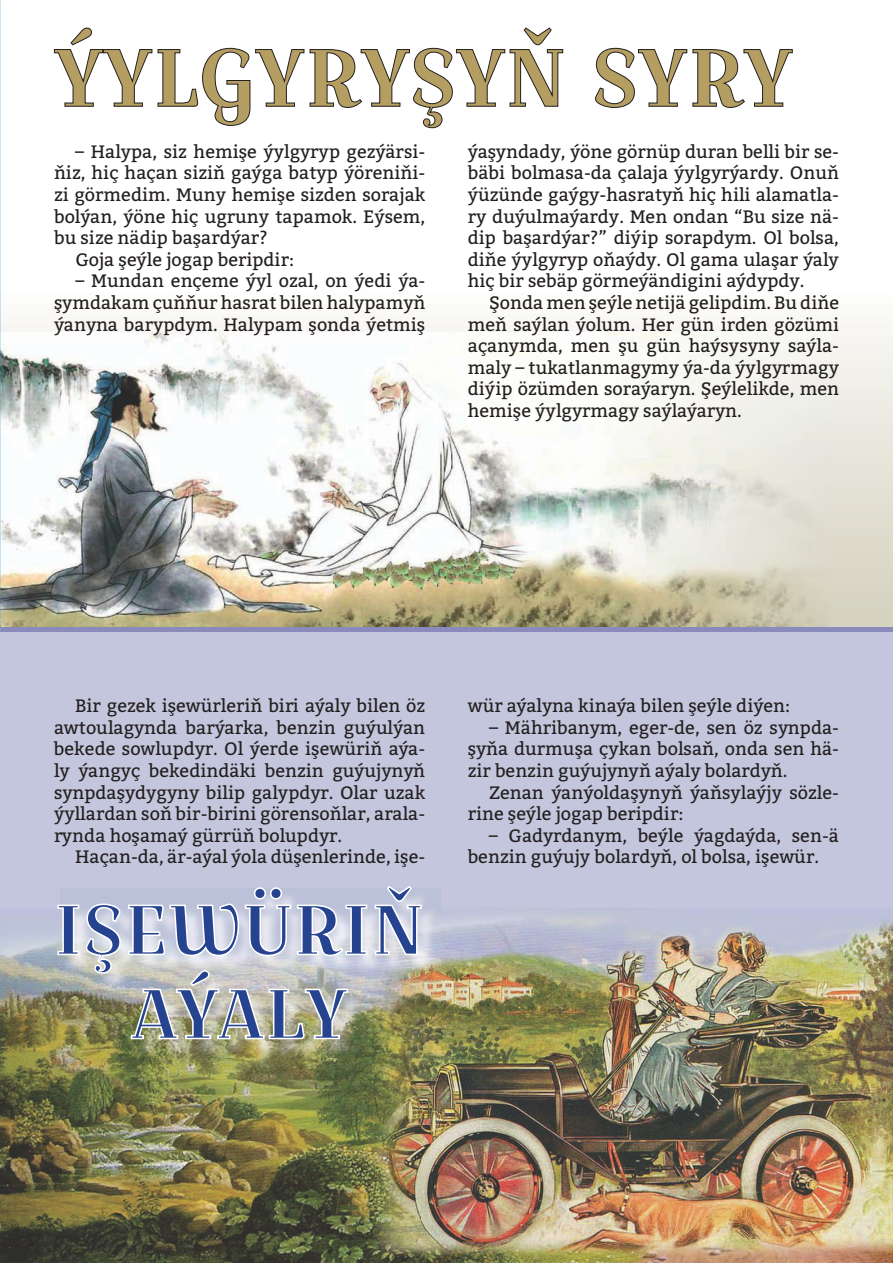
<style>
.page{position:relative;width:893px;height:1263px;background:#fff}
.page>*{position:absolute;margin:0;border:0;box-sizing:border-box;transform-origin:0 0}
.t1{font:81px "Croissant One";color:#b49e62}
.t2{font:70.05px/84px "Croissant One";letter-spacing:.01em;color:#25438f;text-align:center}
.t3{font:18px/21.6px "Bitter";color:#241f1f;text-align:justify}
</style>
<div class="page">
<svg style="left:0;top:288px;width:893px;height:339px"></svg>
<img style="left:0;top:333px;width:831px;height:294px">
<div style="left:0;top:631px;width:893px;height:632px;background:#c3c6dd"></div>
<hr style="left:0;top:627px;width:893px;height:4px;background:#8b8abd">
<img style="left:1px;top:940px;width:103px;height:323px">
<img style="left:421px;top:913px;width:472px;height:350px">
<img style="left:104px;top:1058px;width:317px;height:205px">
<img style="left:60px;top:913px;width:380px;height:145px">
<svg style="left:374px;top:886px;width:49px;height:70px"></svg>
<img style="left:57px;top:887px;width:311px;height:153px">
<svg style="left:0;top:955px;width:1px;height:308px"></svg>
<svg style="left:54px;top:27px;width:509px;height:101px"></svg>
<svg style="left:595px;top:48px;width:198px;height:60px"></svg>
<h1 class="t1" style="left:54px;top:20px;width:740px">ÝYL-GY-RY-ŞYŇ-SY-RY</h1>
<p class="t3" style="left:75px;top:140px;width:351px">– Ha ly pa, siz he mi şe ýyl gy ryp gezýär si-</p>
<p class="t3" style="left:54px;top:162px;width:373px">ňiz, hiç haçan siziň gaýga batyp ýö re ni ňi-</p>
<p class="t3" style="left:54px;top:183px;width:373px">zi gör me dim. Muny he mi şe sizden sora jak</p>
<p class="t3" style="left:54px;top:205px;width:373px">bol ýan, ýöne hiç ug ru ny ta pa mok. Eý sem,</p>
<p class="t3" style="left:54px;top:226px;width:215px">bu si ze nä dip ba şard ýar?</p>
<p class="t3" style="left:75px;top:248px;width:220px">Go ja şeý le jo gap be rip dir:</p>
<p class="t3" style="left:54px;top:270px;width:373px;text-indent:21px">– Mundan en çe me ýyl ozal, on ýedi ýa&shy;şym da kam çuňňur hasrat bilen ha ly pa myň ýa ny na ba ryp dym. Ha ly pam şonda ýet miş</p>
<p class="t3" style="left:468px;top:140px;width:373px">ýaşyn da dy, ýöne görnüp duran belli bir se&shy;bä bi bol ma sa-da ça la ja ýylgyrýardy. Onuň ýü zün de gaý gy-has ratyň hiç hili ala mat la&shy;ry duýul ma ýardy. Men ondan “Bu size nä&shy;dip ba şard ýar?” diýip sorapdym. Ol bol sa, di ňe ýyl gy ryp oňaýdy. Ol gama ulaşar ýa ly hiç bir se bäp gör me ýän di gi ni aý dyp dy.</p>
<p class="t3" style="left:468px;top:291px;width:373px;text-indent:21px">Şon da men şeýle ne ti jä ge lip dim. Bu di ňe meň saýlan ýolum. Her gün irden gö zü mi aça nymda, men şu gün haý sy sy ny saý la&shy;ma ly – tu kat lan ma gy my ýa-da ýylgyr ma gy di ýip özümden soraýaryn. Şeý le lik de, men he mi şe ýyl gyr ma gy saý la ýa ryn.</p>
<p class="t3" style="left:54px;top:694px;width:373px;text-indent:21px">Bir gezek işe wür le riň biri aýaly bilen öz aw tou la gynda barýarka, benzin guýul ýan be ke de sow lup dyr. Ol ýerde işe wü riň aýa&shy;ly ýangyç be ke din dä ki benzin guýu jy nyň synp da şy dy gy ny bilip ga lyp dyr. Olar uzak ýyl lar dan soň bir-bi ri ni gö ren soň lar, ara la&shy;ryn da ho şa maý gür rüň bo lup dyr.</p>
<p class="t3" style="left:75px;top:846px;width:351px">Ha çan-da, är-aýal ýola dü şen le rin de, işe-</p>
<h2 class="t2" style="left:54px;top:887px;width:373px">IŞE-WÜ-RIŇ<br>AÝA-LY</h2>
<p class="t3" style="left:468px;top:694px;width:324px">wür aýa ly na ki na ýa bi len şeý le di ýen:</p>
<p class="t3" style="left:468px;top:716px;width:373px;text-indent:21px">– Mäh ri ba nym, eger-de, sen öz synp da&shy;şy ňa dur mu şa çykan bolsaň, onda sen hä&shy;zir ben zin gu ýu jy nyň aýa ly bo lar dyň.</p>
<p class="t3" style="left:468px;top:781px;width:373px;text-indent:21px">Ze nan ýanýol da şy nyň ýaň sy laýjy söz le&shy;ri ne şeý le jo gap be rip dir:</p>
<p class="t3" style="left:468px;top:824px;width:373px;text-indent:21px">– Gadyr da nym, beýle ýagdaýda, sen-ä ben zin gu ýu jy bo lar dyň, ol bol sa, işe wür.</p>
</div>
